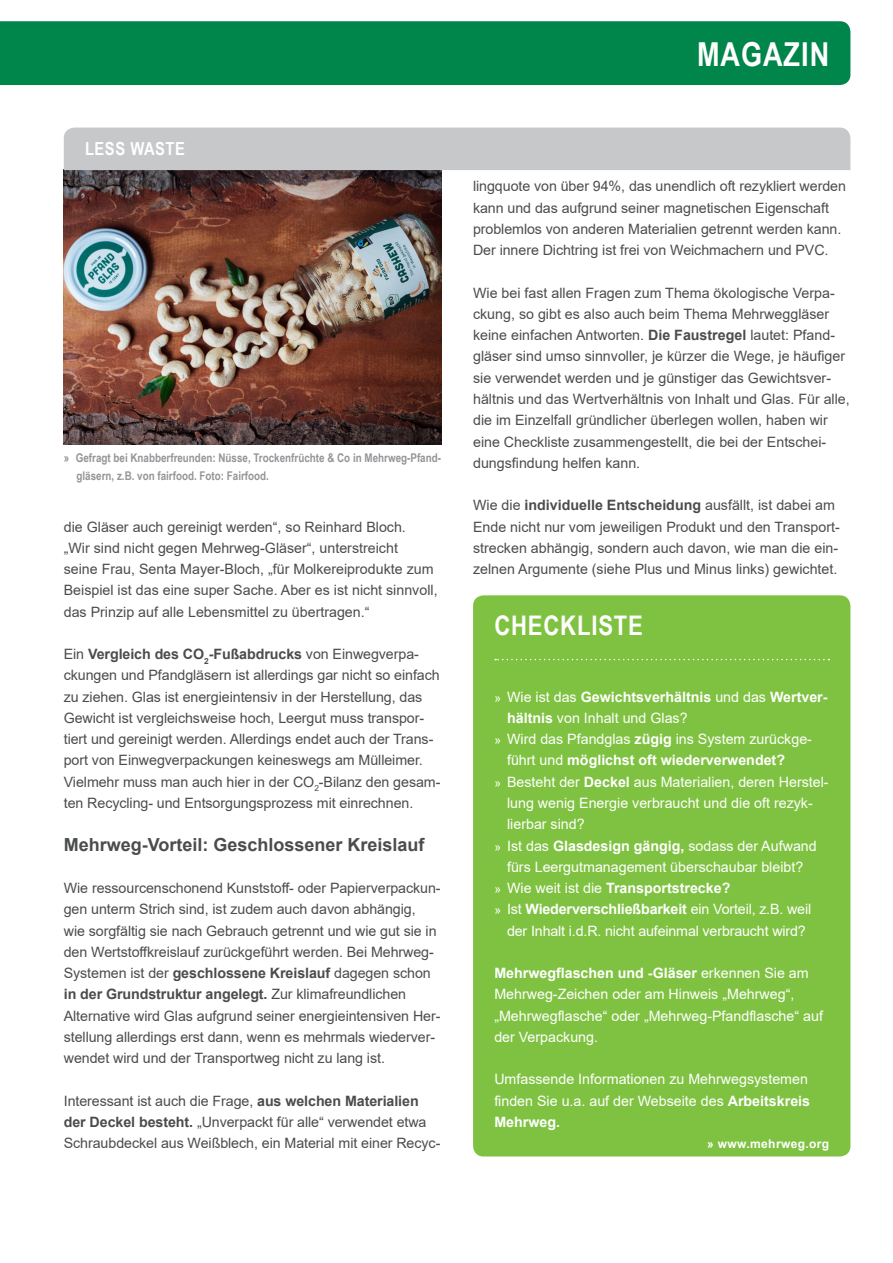
<style>
.page{position:relative;width:893px;height:1263px;background:#fff}
.page>*{position:absolute;margin:0;border:0;box-sizing:border-box;transform-origin:0 0}
.t1{font:700 33px "Arial Narrow";letter-spacing:.03em;color:#fff}
.Headline_18pt_weiß{font:700 27px "Arial Narrow";letter-spacing:.03em;color:#fff}
.Headline_Copy_Text_1{font:700 18px "Arial";color:#4b4c4d}
.Info_12pt_weiß{font:700 18px "Arial Narrow";letter-spacing:.03em;color:#fff}
.Copy_Text_9_5pt_grau{font:14.25px/21.3px "Arial";letter-spacing:-.005em;color:#4b4c4d}
.Copy_Text_9_5pt_weiß{font:14.25px/21.3px "Arial";color:#fff}
.Copy_Aufzählung_9_5p{font:14.25px/21.3px "Arial";color:#fff}
.Copy_Text_9_5pt_weiß-2{font:700 14.25px/21.3px "Arial";color:#fff}
.Marginal___Bildunter{font:700 12px/18px "Arial Narrow";color:#939598}
.Copy_Aufzählung_9_5p-2{font:700 12px "Arial";letter-spacing:.03em;color:#fff}
.s1{font-weight:700}
.s2{font-weight:400;font-size:12px}
.s3{font-weight:400}
.s4{font-size:12px}
</style>
<div class="page">
<div style="left:0;top:21px;width:850px;height:64px;background:#00854a"></div>
<div style="left:473px;top:595px;width:377px;height:561px;background:#7fc241;border-radius:11px"></div>
<img style="left:64px;top:170px;width:377px;height:274px">
<div style="left:64px;top:128px;width:786px;height:42px;background:#c7c8ca"></div>
<svg style="left:495px;top:659px;width:334px;height:1px"></svg>
<p class="Info_12pt_weiß" style="left:85px;top:135px;width:102px">LESS WASTE</p>
<p class="Marginal___Bildunter" style="left:77px;top:448px;width:366px;text-indent:-13px">» Gefragt bei Knabberfreunden: Nüsse, Trockenfrüchte &amp; Co in Mehrweg-Pfand&shy;gläsern, z.B. von fairfood. Foto: Fairfood.</p>
<p class="Copy_Text_9_5pt_grau" style="left:64px;top:516px;width:375px">die Gläser auch gereinigt werden“, so Reinhard Bloch.<br>„Wir sind nicht gegen Mehrweg-Gläser“, unterstreicht<br>seine Frau, Senta Mayer-Bloch, „für Molkereiprodukte zum Beispiel ist das eine super Sache. Aber es ist nicht sinnvoll, das Prinzip auf alle Lebensmittel zu übertragen.“</p>
<p class="Copy_Text_9_5pt_grau" style="left:64px;top:643px;width:378px">Ein <span class="s1">Vergleich des CO</span><sub>2</sub><span class="s1">-Fußabdrucks</span> von Einwegverpa&shy;ckungen und Pfandgläsern ist allerdings gar nicht so einfach zu ziehen. Glas ist energieintensiv in der Herstellung, das Gewicht ist vergleichsweise hoch, Leergut muss transpor&shy;tiert und gereinigt werden. Allerdings endet auch der Trans&shy;port von Einwegverpackungen keineswegs am Mülleimer.<br>Vielmehr muss man auch hier in der CO<sub>2</sub>-Bilanz den gesam&shy;ten Recycling- und Entsorgungsprozess mit einrechnen.</p>
<p class="Headline_Copy_Text_1" style="left:64px;top:831px;width:362px">Mehrweg-Vorteil: Geschlossener Kreislauf</p>
<p class="Copy_Text_9_5pt_grau" style="left:64px;top:877px;width:378px">Wie ressourcenschonend Kunststoff- oder Papierverpackun&shy;gen unterm Strich sind, ist zudem auch davon abhängig,<br>wie sorgfältig sie nach Gebrauch getrennt und wie gut sie in den Wertstoffkreislauf zurückgeführt werden. Bei Mehrweg-Systemen ist der <span class="s1">geschlossene Kreislauf</span> dagegen schon <span class="s1">in der Grundstruktur angelegt.</span> Zur klimafreundlichen Alternative wird Glas aufgrund seiner energieintensiven Her&shy;stellung allerdings erst dann, wenn es mehrmals wiederver&shy;wendet wird und der Transportweg nicht zu lang ist.</p>
<p class="Copy_Text_9_5pt_grau" style="left:64px;top:1090px;width:378px">Interessant ist auch die Frage, <span class="s1">aus welchen Materialien der Deckel besteht.</span> „Unverpackt für alle“ verwendet etwa<br>Schraubdeckel aus Weißblech, ein Material mit einer Recyc-</p>
<p class="t1" style="left:697px;top:29px;width:134px">MAGAZIN</p>
<p class="Copy_Text_9_5pt_grau" style="left:473px;top:176px;width:374px">lingquote von über 94%, das unendlich oft rezykliert werden kann und das aufgrund seiner magnetischen Eigenschaft problemlos von anderen Materialien getrennt werden kann.<br>Der innere Dichtring ist frei von Weichmachern und PVC.</p>
<p class="Copy_Text_9_5pt_grau" style="left:473px;top:282px;width:378px">Wie bei fast allen Fragen zum Thema ökologische Verpa&shy;ckung, so gibt es also auch beim Thema Mehrweggläser keine einfachen Antworten. <span class="s1">Die Faustregel</span> lautet: Pfand&shy;gläser sind umso sinnvoller, je kürzer die Wege, je häufiger sie verwendet werden und je günstiger das Gewichtsver&shy;hältnis und das Wertverhältnis von Inhalt und Glas. Für alle, die im Einzelfall gründlicher überlegen wollen, haben wir eine Checkliste zusammengestellt, die bei der Entschei&shy;dungsfindung helfen kann.</p>
<p class="Copy_Text_9_5pt_grau" style="left:473px;top:494px;width:368px">Wie die <span class="s1">individuelle Entscheidung</span> ausfällt, ist dabei am Ende nicht nur vom jeweiligen Produkt und den Transport&shy;strecken abhängig, sondern auch davon, wie man die ein&shy;zelnen Argumente (siehe Plus und Minus links) gewichtet.</p>
<p class="Headline_18pt_weiß" style="left:494px;top:605px;width:150px">CHECKLISTE</p>
<p class="Copy_Text_9_5pt_weiß-2" style="left:507px;top:686px;width:322px;text-indent:-13px"><span class="s2">»</span> <span class="s3">Wie ist das</span> Gewichtsverhältnis <span class="s3">und das</span> Wertver&shy;hältnis <span class="s3">von Inhalt und Glas?</span></p>
<p class="Copy_Text_9_5pt_weiß" style="left:507px;top:728px;width:306px;text-indent:-13px"><span class="s4">»</span> Wird das Pfandglas <span class="s1">zügig</span> ins System zurückge&shy;führt und <span class="s1">möglichst oft wiederverwendet?</span></p>
<p class="Copy_Text_9_5pt_weiß" style="left:507px;top:771px;width:323px;text-indent:-13px"><span class="s4">»</span> Besteht der <span class="s1">Deckel</span> aus Materialien, deren Herstel&shy;lung wenig Energie verbraucht und die oft rezyk&shy;lierbar sind?</p>
<p class="Copy_Text_9_5pt_weiß" style="left:494px;top:835px;width:324px;text-align:center"><span class="s4">»</span> Ist das <span class="s1">Glasdesign gängig,</span> sodass der Aufwand fürs Leergutmanagement überschaubar bleibt?</p>
<p class="Copy_Text_9_5pt_weiß-2" style="left:494px;top:877px;width:238px"><span class="s2">»</span> <span class="s3">Wie weit ist die</span> Transportstrecke?</p>
<p class="Copy_Text_9_5pt_weiß" style="left:494px;top:898px;width:318px;text-align:center"><span class="s4">»</span> Ist <span class="s1">Wiederverschließbarkeit</span> ein Vorteil, z.B. weil der Inhalt i.d.R. nicht aufeinmal verbraucht wird?</p>
<p class="Copy_Aufzählung_9_5p" style="left:494px;top:962px;width:330px"><span class="s1">Mehrwegflaschen und -Gläser</span> erkennen Sie am Mehrweg-Zeichen oder am Hinweis „Mehrweg“, „Mehrwegflasche“ oder „Mehrweg-Pfandflasche“ auf der Verpackung.</p>
<p class="Copy_Aufzählung_9_5p" style="left:494px;top:1069px;width:317px">Umfassende Informationen zu Mehrwegsystemen finden Sie u.a. auf der Webseite des <span class="s1">Arbeitskreis<br>Mehrweg.</span></p>
<p class="Copy_Aufzählung_9_5p-2" style="left:707px;top:1135px;width:124px">» www.mehrweg.org</p>
</div>
